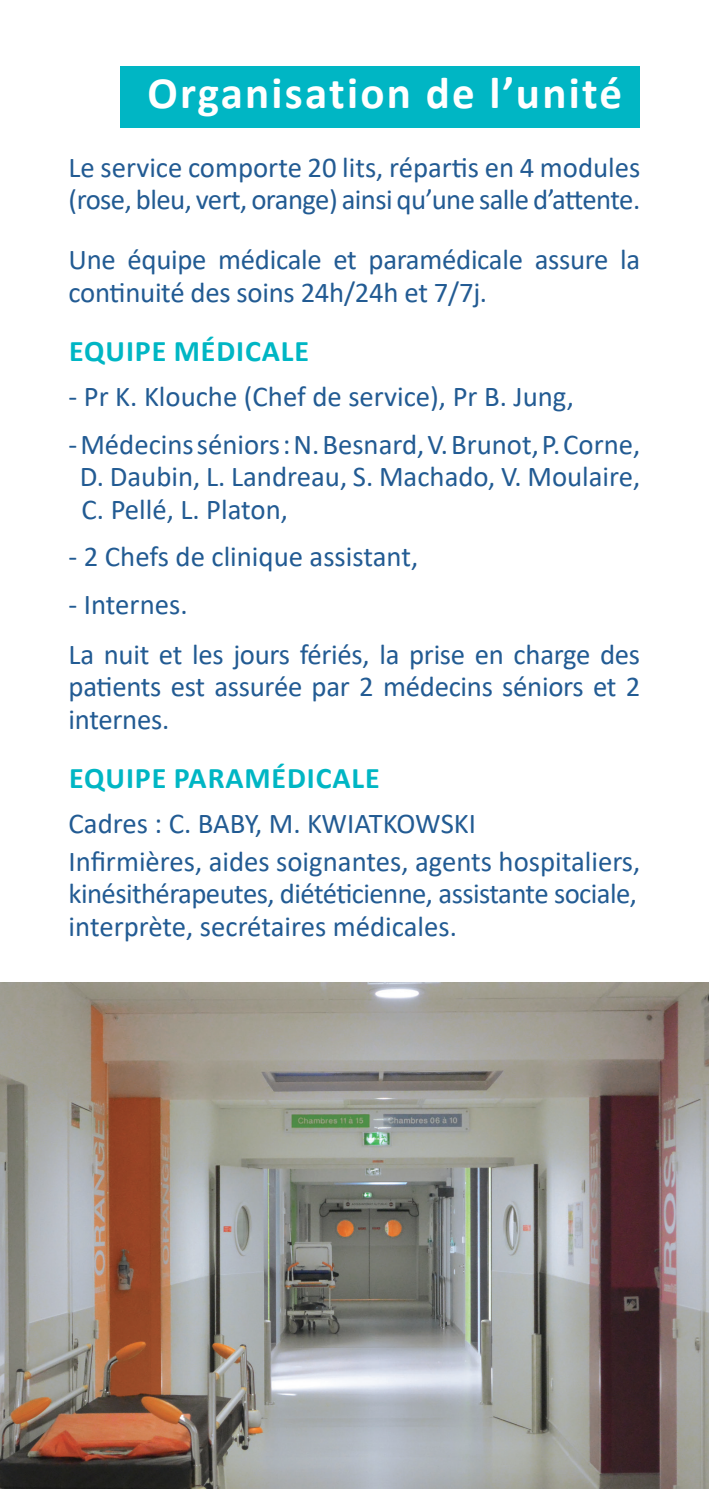
<style>
.page{position:relative;width:709px;height:1489px;background:#fff}
.page>*{position:absolute;margin:0;border:0;box-sizing:border-box;transform-origin:0 0}
.t1{font:700 45px "Calibri";letter-spacing:.05em;color:#fff}
.t2{font:700 30px "Calibri";letter-spacing:.03em;color:#00b6c4}
.t3{font:28.75px/32.5px "Calibri";letter-spacing:-.01em;color:#225b93}
</style>
<div class="page">
<div style="left:120px;top:66px;width:520px;height:61px;background:#00b6c4"></div>
<img style="left:0;top:982px;width:709px;height:506px">
<h1 class="t1" style="left:147px;top:61px;width:476px">Organisation de l’unité</h1>
<p class="t3" style="left:69px;top:150px;width:573px">Le service comporte 20 lits, répartis en 4 modules (rose, bleu, vert, orange) ainsi qu’une salle d’attente.</p>
<p class="t3" style="left:69px;top:242px;width:573px">Une équipe médicale et paramédicale assure la continuité des soins 24h/24h et 7/7j.</p>
<p class="t2" style="left:69px;top:330px;width:241px">EQUIPE MÉDICALE</p>
<p class="t3" style="left:69px;top:379px;width:507px">- Pr K. Klouche (Chef de service), Pr B. Jung,</p>
<p class="t3" style="left:80px;top:427px;width:562px;text-align:justify;text-indent:-11px">- Médecins séniors : N. Besnard, V. Brunot, P. Corne, D. Daubin, L. Landreau, S. Machado, V. Moulaire, C. Pellé, L. Platon,</p>
<p class="t3" style="left:69px;top:539px;width:351px">- 2 Chefs de clinique assistant,</p>
<p class="t3" style="left:69px;top:578px;width:573px;line-height:50px">- Internes.<br>La nuit et les jours fériés, la prise en charge des</p>
<p class="t3" style="left:69px;top:669px;width:573px">patients est assurée par 2 médecins séniors et 2 internes.</p>
<p class="t2" style="left:69px;top:757px;width:312px">EQUIPE PARAMÉDICALE</p>
<p class="t3" style="left:69px;top:804px;width:573px;line-height:37.5px">Cadres : C. BABY, M. KWIATKOWSKI<br>Infirmières, aides soignantes, agents hospitaliers,</p>
<p class="t3" style="left:69px;top:876px;width:570px">kinésithérapeutes, diététicienne, assistante sociale, interprète, secrétaires médicales.</p>
</div>
